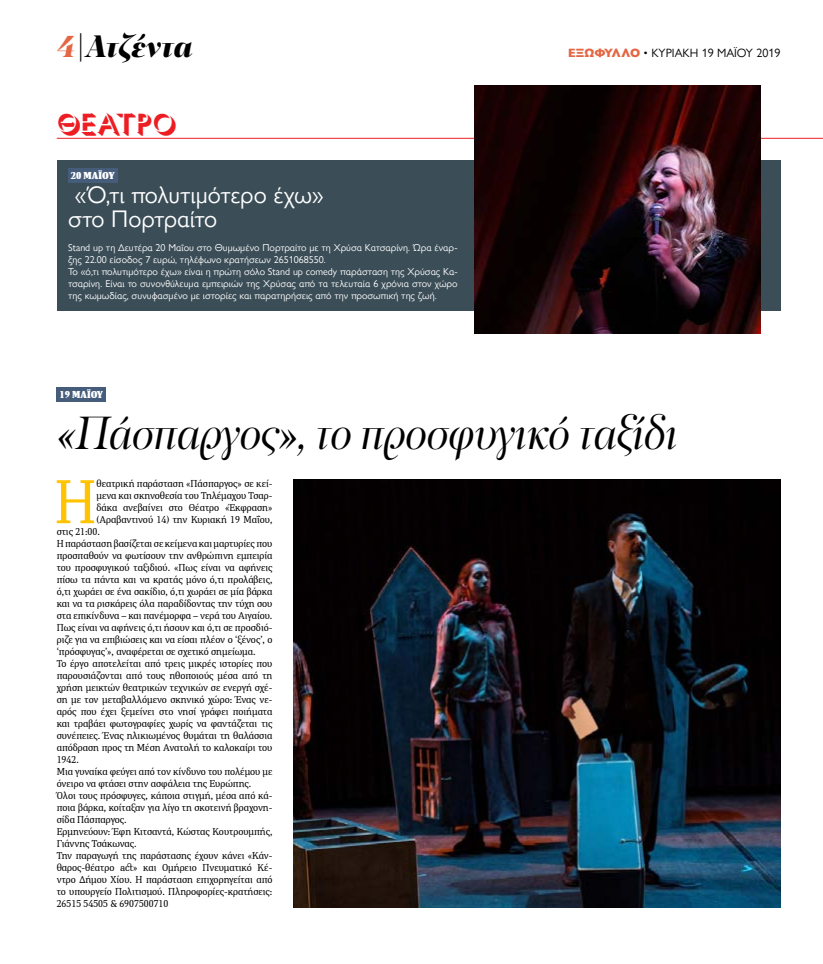
<style>
.page{position:relative;width:823px;height:964px;background:#fff}
.page>*{position:absolute;margin:0;border:0;box-sizing:border-box;transform-origin:0 0}
.t1{font:61.7px "PFDIN Serif";color:#ffc300}
.t2{font:italic 48px "PF Regal Display Pro";letter-spacing:-.02em;color:#000;scale:.96 1}
.t3{font:italic 900 32px "PF Regal Display Pro";color:#000}
.t4{font:300 30px "Gill Sans Nova Shadowed";color:#ed1d24}
.t5{font:24px/24px "Gill Sans Nova";color:#fff}
.t6{font:12px "Gill Sans Nova";color:#000}
.t7{font:10px "PFDIN Serif";color:#000}
.t8{font:10px/12px "Gill Sans Nova";color:#fff}
.t9{font:10px "PFDIN Serif";letter-spacing:-.02em;color:#000}
.t10{font:900 10px "PFDIN Serif";color:#fff}
.s1{color:#e46644}
.s2{font-weight:800;color:#e46644}
</style>
<div class="page">
<hr style="left:57px;top:138px;width:765px;height:1px;background:#ed1d24">
<div style="left:57px;top:387px;width:49px;height:14px;background:#455c7b"></div>
<div style="left:57px;top:160px;width:723px;height:151px;background:#3b4d57"></div>
<div style="left:68px;top:169px;width:49px;height:14px;background:#455c7b"></div>
<img style="left:474px;top:85px;width:286px;height:248px">
<img style="left:293px;top:479px;width:487px;height:428px">
<h3 class="t3" style="left:57px;top:26px;width:137px"><span class="s1">4</span>|Ατζέντα</h3>
<h3 class="t4" style="left:57px;top:106px;width:121px">ΘΕΑΤΡΟ</h3>
<p class="t10" style="left:71px;top:169px;width:45px">20 ΜΑΐΟΥ</p>
<h3 class="t5" style="left:68px;top:183px;width:257px">«Ό,τι πολυτιμότερο έχω» στο Πορτραίτο</h3>
<p class="t8" style="left:68px;top:242px;width:391px">Stand up τη Δευτέρα 20 Μαΐου στο Θυμωμένο Πορτραίτο με τη Χρύσα Κατσαρίνη. Ώρα έναρ&shy;ξης 22.00 είσοδος 7 ευρώ, τηλέφωνο κρατήσεων 2651068550.<br>Το «ό,τι πολυτιμότερο έχω» είναι η πρώτη σόλο Stand up comedy παράσταση της Χρύσας Κα&shy;τσαρίνη. Είναι το συνονθύλευμα εμπειριών της Χρύσας από τα τελευταία 6 χρόνια στον χώρο της κωμωδίας, συνυφασμένο με ιστορίες και παρατηρήσεις από την προσωπική της ζωή.</p>
<p class="t6" style="left:568px;top:45px;width:213px"><span class="s2">ΕΞΩΦΥΛΛΟ</span> • ΚΥΡΙΑΚΗ 19 ΜΑΪΟΥ 2019</p>
<p class="t10" style="left:60px;top:388px;width:45px">19 ΜΑΐΟΥ</p>
<h2 class="t2" style="left:57px;top:405px;width:648px">«Πάσπαργος», το προσφυγικό ταξίδι</h2>
<h1 class="t1" style="left:54px;top:463px;width:44px">Η</h1>
<p class="t7" style="left:96px;top:477px;width:177px">θεατρική παράσταση «Πάσπαργος» σε κεί-</p>
<p class="t7" style="left:96px;top:489px;width:177px">μενα και σκηνοθεσία του Τηλέμαχου Τσαρ-</p>
<p class="t7" style="left:96px;top:501px;width:177px">δάκα ανεβαίνει στο Θέατρο «Έκφραση»</p>
<p class="t7" style="left:96px;top:513px;width:177px">(Αραβαντινού 14) την Κυριακή 19 Μαΐου,</p>
<p class="t7" style="left:57px;top:525px;width:45px">στις 21:00.</p>
<p class="t7" style="left:57px;top:537px;width:217px">Η παράσταση βασίζεται σε κείμενα και μαρτυρίες που</p>
<p class="t7" style="left:57px;top:549px;width:217px">προσπαθούν να φωτίσουν την ανθρώπινη εμπειρία</p>
<p class="t7" style="left:57px;top:561px;width:217px">του προσφυγικού ταξιδιού. «Πως είναι να αφήνεις</p>
<p class="t7" style="left:57px;top:573px;width:217px">πίσω τα πάντα και να κρατάς μόνο ό,τι προλάβεις,</p>
<p class="t7" style="left:57px;top:585px;width:217px">ό,τι χωράει σε ένα σακίδιο, ό,τι χωράει σε μία βάρκα</p>
<p class="t7" style="left:57px;top:597px;width:217px">και να τα ρισκάρεις όλα παραδίδοντας την τύχη σου</p>
<p class="t7" style="left:57px;top:609px;width:217px">στα επικίνδυνα – και πανέμορφα – νερά του Αιγαίου.</p>
<p class="t7" style="left:57px;top:621px;width:217px">Πως είναι να αφήνεις ό,τι ήσουν και ό,τι σε προσδιό-</p>
<p class="t7" style="left:57px;top:633px;width:217px">ριζε για να επιβιώσεις και να είσαι πλέον ο ‘ξένος’, ο</p>
<p class="t7" style="left:57px;top:645px;width:200px">‘πρόσφυγας’», αναφέρεται σε σχετικό σημείωμα.</p>
<p class="t7" style="left:57px;top:657px;width:217px">Το έργο αποτελείται από τρεις μικρές ιστορίες που</p>
<p class="t7" style="left:57px;top:669px;width:217px">παρουσιάζονται από τους ηθοποιούς μέσα από τη</p>
<p class="t7" style="left:57px;top:681px;width:217px">χρήση μεικτών θεατρικών τεχνικών σε ενεργή σχέ-</p>
<p class="t7" style="left:57px;top:693px;width:217px">ση με τον μεταβαλλόμενο σκηνικό χώρο: Ένας νε-</p>
<p class="t7" style="left:57px;top:705px;width:217px">αρός που έχει ξεμείνει στο νησί γράφει ποιήματα</p>
<p class="t7" style="left:57px;top:717px;width:217px">και τραβάει φωτογραφίες χωρίς να φαντάζεται τις</p>
<p class="t7" style="left:57px;top:729px;width:217px">συνέπειες. Ένας ηλικιωμένος θυμάται τη θαλάσσια</p>
<p class="t7" style="left:57px;top:741px;width:217px">απόδραση προς τη Μέση Ανατολή το καλοκαίρι του</p>
<p class="t7" style="left:57px;top:753px;width:24px">1942.</p>
<p class="t7" style="left:57px;top:765px;width:217px">Μια γυναίκα φεύγει από τον κίνδυνο του πολέμου με</p>
<p class="t7" style="left:57px;top:777px;width:196px">όνειρο να φτάσει στην ασφάλεια της Ευρώπης.</p>
<p class="t7" style="left:57px;top:789px;width:217px">Όλοι τους πρόσφυγες, κάποια στιγμή, μέσα από κά-</p>
<p class="t7" style="left:57px;top:801px;width:217px">ποια βάρκα, κοίταξαν για λίγο τη σκοτεινή βραχονη-</p>
<p class="t7" style="left:57px;top:813px;width:71px">σίδα Πάσπαργος.</p>
<p class="t7" style="left:57px;top:825px;width:217px">Ερμηνεύουν: Έφη Κιτσαντά, Κώστας Κουτρουμπής,</p>
<p class="t9" style="left:57px;top:837px;width:81px">Γιάννης Τσάκωνας.</p>
<p class="t7" style="left:57px;top:849px;width:217px">Την παραγωγή της παράστασης έχουν κάνει «Κάν-</p>
<p class="t7" style="left:57px;top:861px;width:217px">θαρος-θέατρο act» και Ομήρειο Πνευματικό Κέ-</p>
<p class="t7" style="left:57px;top:873px;width:217px">ντρο Δήμου Χίου. Η παράσταση επιχορηγείται από</p>
<p class="t7" style="left:57px;top:885px;width:217px">το υπουργείο Πολιτισμού. Πληροφορίες-κρατήσεις:</p>
<p class="t7" style="left:57px;top:897px;width:113px">26515 54505 &amp; 6907500710</p>
</div>
